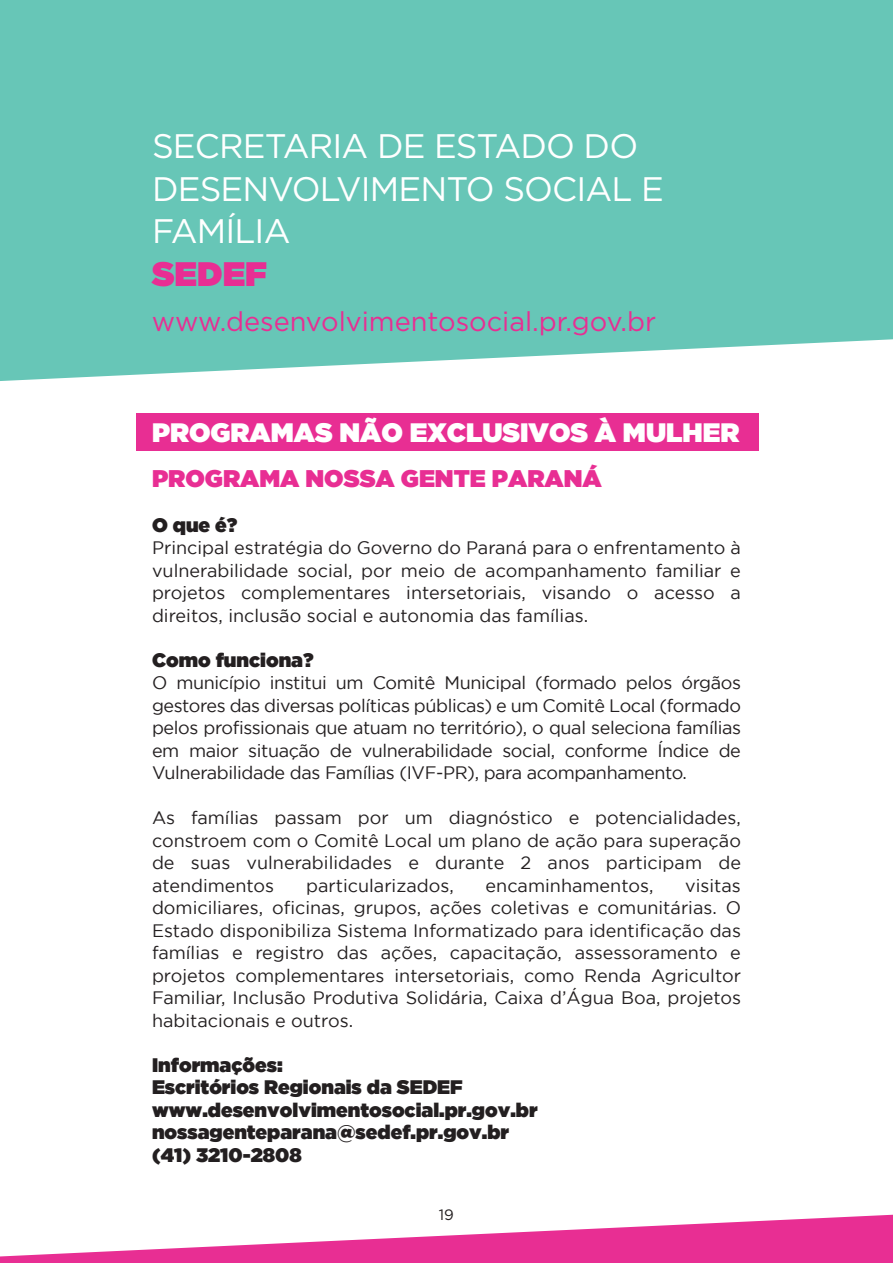
<style>
.page{position:relative;width:893px;height:1263px;background:#fff}
.page>*{position:absolute;margin:0;border:0;box-sizing:border-box;transform-origin:0 0}
.t1{font:34.05px/42.5px "Gotham";letter-spacing:-.025em;color:#fff}
.t2{font:900 34.05px "Gotham";color:#e82e93}
.t3{font:27.15px "Gotham";color:#e82e93}
.t4{font:26.55px "Gotham Ultra";color:#fff}
.t5{font:24px "Gotham Ultra";color:#e82e93}
.t6{font:19.5px/22.5px "Gotham Ultra";color:#231f20}
.t7{font:18px/22.5px "Gotham";color:#231f20;text-align:justify}
.t8{font:15px "Gotham";color:#231f20}
</style>
<div class="page">
<div style="left:0;top:0;width:893px;height:381px;background:#67c6b7"></div>
<div style="left:136px;top:413px;width:622px;height:38px;background:#e82e93"></div>
<svg style="left:0;top:1215px;width:893px;height:48px"></svg>
<h1 class="t1" style="left:152px;top:124px;width:513px">SECRETARIA DE ESTADO DO<br>DESENVOLVIMENTO SOCIAL E<br>FAMÍLIA</h1>
<h1 class="t2" style="left:152px;top:249px;width:117px">SEDEF</h1>
<h2 class="t3" style="left:152px;top:304px;width:506px">www.desenvolvimentosocial.pr.gov.br</h2>
<h3 class="t4" style="left:152px;top:417px;width:589px">PROGRAMAS NÃO EXCLUSIVOS À MULHER</h3>
<h3 class="t5" style="left:152px;top:464px;width:451px">PROGRAMA NOSSA GENTE PARANÁ</h3>
<p class="t6" style="left:152px;top:513px;width:87px">O que é?</p>
<p class="t7" style="left:152px;top:536px;width:590px">Principal estratégia do Governo do Paraná para o enfrentamento à vulnerabilidade social, por meio de acompanhamento familiar e projetos complementares intersetoriais, visando o acesso a direitos, inclusão social e autonomia das famílias.</p>
<p class="t6" style="left:152px;top:648px;width:163px">Como funciona?</p>
<p class="t7" style="left:152px;top:671px;width:590px">O município institui um Comitê Municipal (formado pelos órgãos gestores das diversas políticas públicas) e um Comitê Local (formado pelos profissionais que atuam no território), o qual seleciona famílias em maior situação de vulnerabilidade social, conforme Índice de Vulnerabilidade das Famílias (IVF-PR), para acompanhamento.</p>
<p class="t7" style="left:152px;top:806px;width:590px">As famílias passam por um diagnóstico e potencialidades, constroem com o Comitê Local um plano de ação para superação de suas vulnerabilidades e durante 2 anos participam de atendimentos</p>
<p class="t7" style="left:306px;top:874px;width:149px">particularizados,</p>
<p class="t7" style="left:486px;top:874px;width:169px">encaminhamentos,</p>
<p class="t7" style="left:152px;top:874px;width:590px;text-indent:533px">visitas domiciliares, oficinas, grupos, ações coletivas e comunitárias. O Estado disponibiliza Sistema Informatizado para identificação das famílias e registro das ações, capacitação, assessoramento e projetos complementares intersetoriais, como Renda Agricultor Familiar, Inclusão Produtiva Solidária, Caixa d’Água Boa, projetos habitacionais e outros.</p>
<p class="t6" style="left:152px;top:1053px;width:387px">Informações:<br>Escritórios Regionais da SEDEF www.desenvolvimentosocial.pr.gov.br nossagenteparana@sedef.pr.gov.br (41) 3210-2808</p>
<p class="t8" style="left:439px;top:1205px;width:17px">19</p>
</div>
